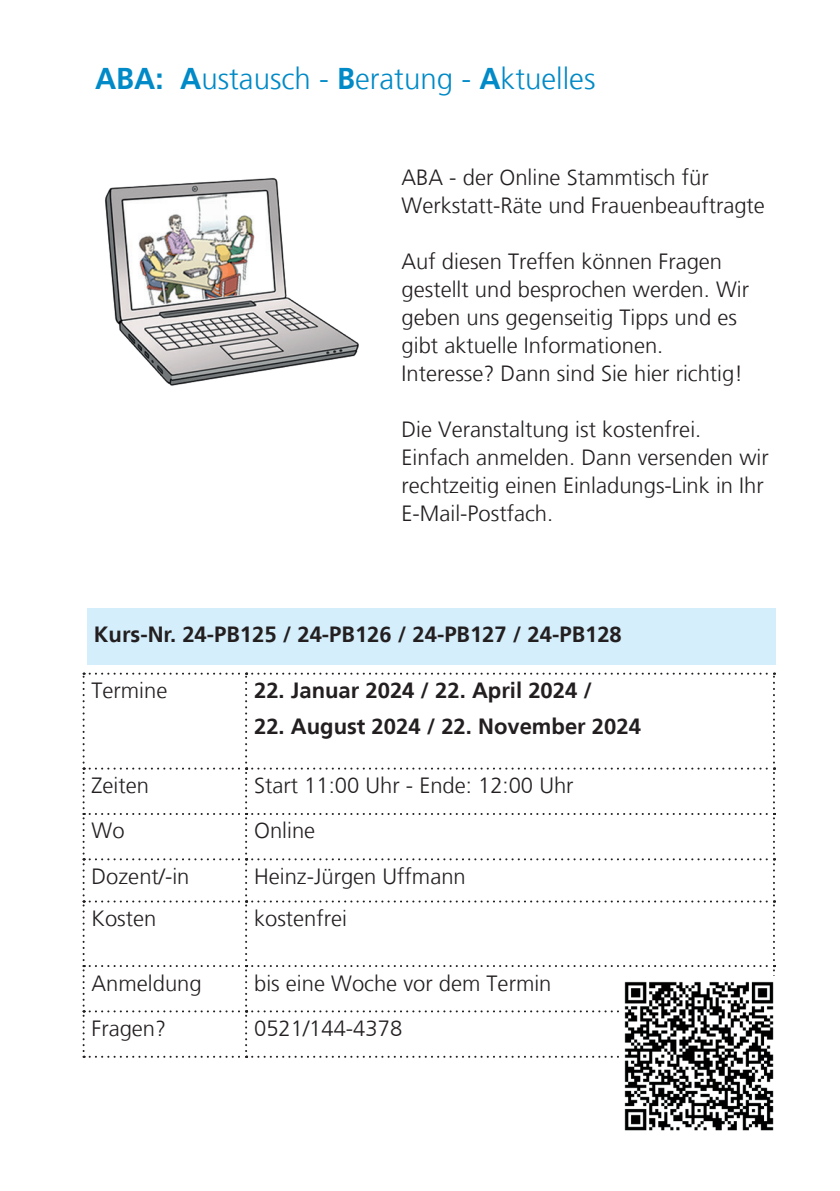
<style>
.page{position:relative;width:840px;height:1191px;background:#fff}
.page>*{position:absolute;margin:0;border:0;box-sizing:border-box;transform-origin:0 0}
.t1{font:300 30px "Frutiger";color:#008ac7}
.t2{font:300 22px/28px "Frutiger";color:#231f20}
.t3{font:700 22px "Frutiger";color:#231f20}
.s1{font-weight:700}
</style>
<div class="page">
<div style="left:87px;top:608px;width:688px;height:57px;background:#d4effb"></div>
<svg style="left:83px;top:672px;width:691px;height:385px"></svg>
<img style="left:105px;top:178px;width:254px;height:208px">
<img style="left:619px;top:977px;width:155px;height:154px">
<h1 class="t1" style="left:95px;top:62px;width:501px"><span class="s1">ABA: A</span>ustausch - <span class="s1">B</span>eratung - <span class="s1">A</span>ktuelles</h1>
<p class="t2" style="left:401px;top:163px;width:364px">ABA - der Online Stammtisch für<br>Werkstatt-Räte und Frauenbeauftragte</p>
<p class="t2" style="left:401px;top:247px;width:349px">Auf diesen Treffen können Fragen gestellt und besprochen werden. Wir geben uns gegenseitig Tipps und es gibt aktuelle Informationen.<br>Interesse? Dann sind Sie hier richtig!</p>
<p class="t2" style="left:401px;top:415px;width:368px">Die Veranstaltung ist kostenfrei.<br>Einfach anmelden. Dann versenden wir rechtzeitig einen Einladungs-Link in Ihr E-Mail-Postfach.</p>
<p class="t3" style="left:94px;top:621px;width:529px">Kurs-Nr. 24-PB125 / 24-PB126 / 24-PB127 / 24-PB128</p>
<p class="t2" style="left:92px;top:677px;width:77px">Termine</p>
<p class="t3" style="left:254px;top:677px;width:339px">22. Januar 2024 / 22. April 2024 /</p>
<p class="t3" style="left:254px;top:713px;width:388px">22. August 2024 / 22. November 2024</p>
<p class="t2" style="left:92px;top:772px;width:59px">Zeiten</p>
<p class="t2" style="left:254px;top:772px;width:321px">Start 11:00 Uhr - Ende: 12:00 Uhr</p>
<p class="t2" style="left:92px;top:817px;width:34px">Wo</p>
<p class="t2" style="left:254px;top:817px;width:63px">Online</p>
<p class="t2" style="left:92px;top:862px;width:99px">Dozent/-in</p>
<p class="t2" style="left:254px;top:862px;width:213px">Heinz-Jürgen Uffmann</p>
<p class="t2" style="left:92px;top:904px;width:66px">Kosten</p>
<p class="t2" style="left:254px;top:904px;width:94px">kostenfrei</p>
<p class="t2" style="left:92px;top:969px;width:112px">Anmeldung</p>
<p class="t2" style="left:254px;top:969px;width:299px">bis eine Woche vor dem Termin</p>
<p class="t2" style="left:92px;top:1014px;width:76px">Fragen?</p>
<p class="t2" style="left:254px;top:1014px;width:149px">0521/144-4378</p>
</div>
